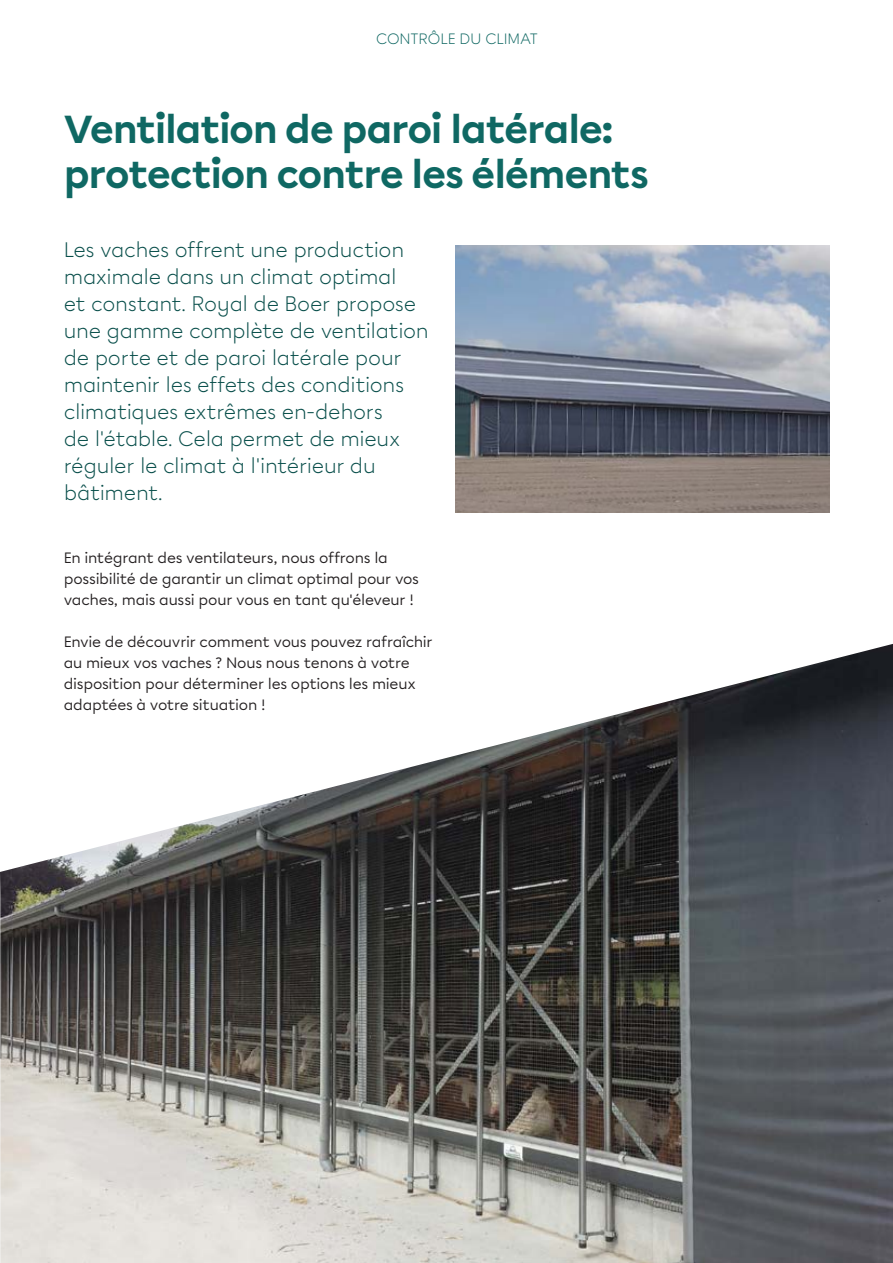
<style>
.page{position:relative;width:893px;height:1263px;background:#fff}
.page>*{position:absolute;margin:0;border:0;box-sizing:border-box;transform-origin:0 0}
.t1{font:700 39px/45px "Chromatica";letter-spacing:-.025em;color:#0f6863}
.t2{font:300 21px/27px "Chromatica";letter-spacing:-.02em;color:#084e4a}
.t3{font:15px/21px "Chromatica";letter-spacing:-.02em;color:#231f20}
.t4{font:300 15px "Chromatica";letter-spacing:-.01em;color:#106863}
</style>
<div class="page">
<img style="left:0;top:644px;width:893px;height:619px">
<img style="left:455px;top:245px;width:374px;height:267px">
<p class="t4" style="left:376px;top:29px;width:163px">CONTRÔLE DU CLIMAT</p>
<h1 class="t1" style="left:64px;top:107px;width:587px">Ventilation de paroi latérale: protection contre les éléments</h1>
<p class="t2" style="left:64px;top:237px;width:366px">Les vaches offrent une production maximale dans un climat optimal<br>et constant. Royal de Boer propose une gamme complète de ventilation de porte et de paroi latérale pour maintenir les effets des conditions climatiques extrêmes en-dehors<br>de l'étable. Cela permet de mieux réguler le climat à l'intérieur du bâtiment.</p>
<p class="t3" style="left:64px;top:548px;width:357px">En intégrant des ventilateurs, nous offrons la possibilité de garantir un climat optimal pour vos vaches, mais aussi pour vous en tant qu'éleveur !</p>
<p class="t3" style="left:64px;top:632px;width:370px">Envie de découvrir comment vous pouvez rafraîchir au mieux vos vaches ? Nous nous tenons à votre disposition pour déterminer les options les mieux adaptées à votre situation !</p>
</div>
